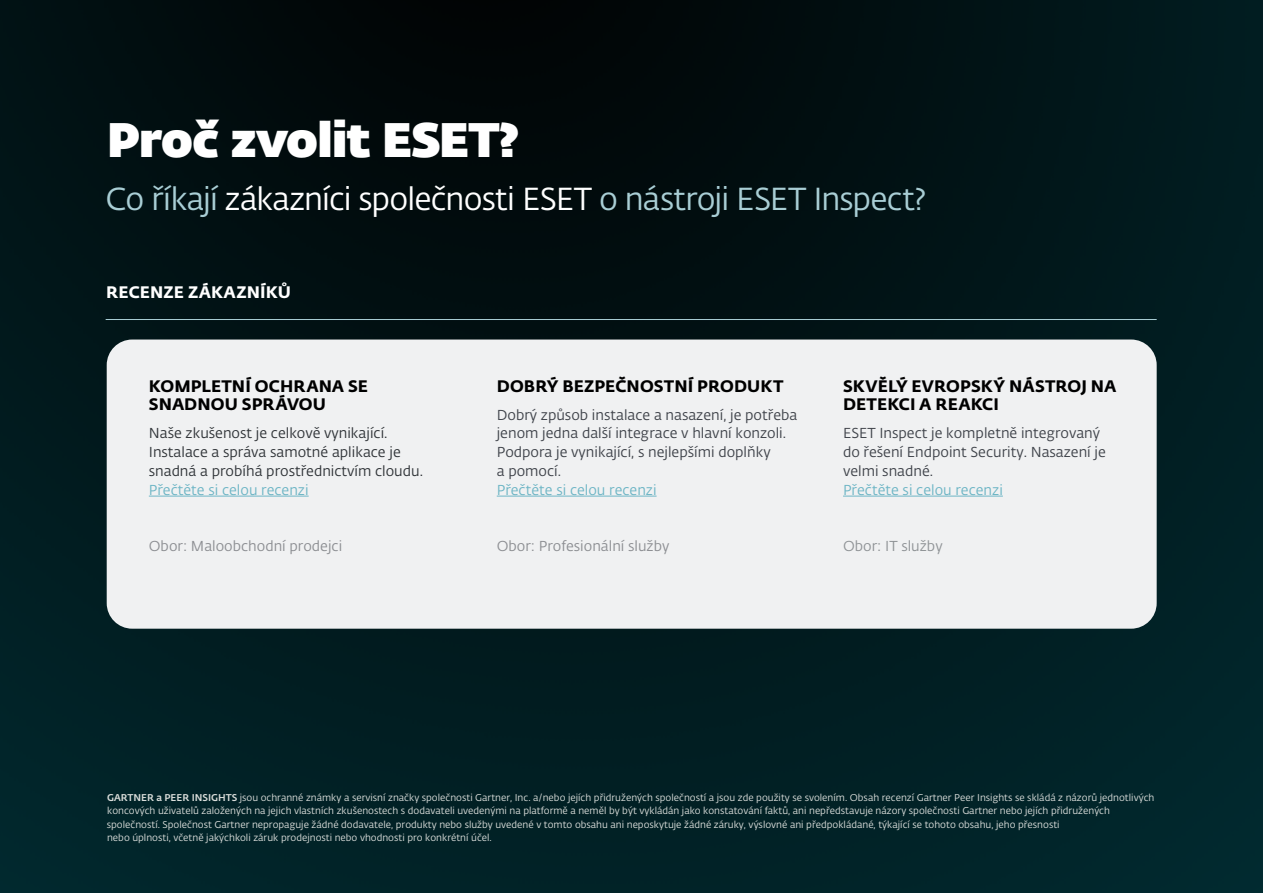
<style>
.page{position:relative;width:1263px;height:893px;background:#fff}
.page>*{position:absolute;margin:0;border:0;box-sizing:border-box;transform-origin:0 0}
.t1{font:800 48px "Fedra Sans Dis Std";color:#fff}
.t2{font:31.5px "Fedra Sans Alt Pro Book LF";letter-spacing:-.03em;color:#a9ced5}
.t3{font:16.5px/18.8px "Fedra Sans Alt Pro Bold LF";letter-spacing:.01em;color:#000}
.t4{font:16.5px "Fedra Sans Alt Pro Bold LF";letter-spacing:.005em;color:#fff}
.t5{font:14.25px/18.8px "Fedra Sans Alt Pro Book LF";color:#3f434a}
.t6{font:14.25px/18.8px "Fedra Sans Alt Pro Book LF";color:#303438}
.t7{font:14.25px "Fedra Sans Alt Pro Book LF";color:#6db5c5}
.t8{font:14.25px "Fedra Sans Alt Pro Book LF";color:#8d8f93}
.t9{font:14.25px "Fedra Sans Alt Pro Book LF";color:#8f9396}
.t10{font:9.75px/13.5px "Fedra Sans Alt Pro Book LF";color:#dbdedb}
.s1{color:#fff}
.s2{font-family:"Fedra Sans Alt Pro Med LF"}
</style>
<div class="page">
<img style="left:0;top:0;width:1263px;height:893px">
<div style="left:107px;top:339px;width:1050px;height:290px;background:#f0f1f2;border-radius:26px"></div>
<hr style="left:149px;top:496px;width:160px;height:1px;background:#6db5c5">
<hr style="left:497px;top:496px;width:160px;height:1px;background:#6db5c5">
<hr style="left:843px;top:496px;width:160px;height:1px;background:#6db5c5">
<hr style="left:106px;top:319px;width:1051px;height:1px;background:#a9ced5">
<h1 class="t1" style="left:108px;top:101px;width:412px">Proč zvolit ESET?</h1>
<h2 class="t2" style="left:106px;top:177px;width:822px">Co říkají <span class="s1">zákazníci společnosti ESET</span> o nástroji ESET Inspect?</h2>
<h3 class="t4" style="left:106px;top:279px;width:186px">RECENZE ZÁKAZNÍKŮ</h3>
<h3 class="t3" style="left:149px;top:375px;width:221px">KOMPLETNÍ OCHRANA SE<br>SNADNOU SPRÁVOU</h3>
<h3 class="t6" style="left:149px;top:424px;width:276px">Naše zkušenost je celkově vynikající.<br>Instalace a správa samotné aplikace je snadná a probíhá prostřednictvím cloudu.</h3>
<h3 class="t7" style="left:149px;top:480px;width:161px">Přečtěte si celou recenzi</h3>
<h3 class="t8" style="left:149px;top:536px;width:195px">Obor: Maloobchodní prodejci</h3>
<h3 class="t3" style="left:497px;top:375px;width:288px">DOBRÝ BEZPEČNOSTNÍ PRODUKT</h3>
<h3 class="t5" style="left:497px;top:405px;width:302px">Dobrý způsob instalace a nasazení, je potřeba jenom jedna další integrace v hlavní konzoli.<br>Podpora je vynikající, s nejlepšími doplňky<br>a pomocí.</h3>
<h3 class="t7" style="left:497px;top:480px;width:161px">Přečtěte si celou recenzi</h3>
<h3 class="t8" style="left:497px;top:536px;width:174px">Obor: Profesionální služby</h3>
<h3 class="t3" style="left:843px;top:375px;width:275px">SKVĚLÝ EVROPSKÝ NÁSTROJ NA<br>DETEKCI A REAKCI</h3>
<h3 class="t5" style="left:843px;top:424px;width:264px">ESET Inspect je kompletně integrovaný do řešení Endpoint Security. Nasazení je velmi snadné.</h3>
<h3 class="t7" style="left:843px;top:480px;width:161px">Přečtěte si celou recenzi</h3>
<h3 class="t9" style="left:843px;top:536px;width:101px">Obor: IT služby</h3>
<p class="t10" style="left:107px;top:790px;width:1049px"><span class="s2">GARTNER a PEER INSIGHTS</span> jsou ochranné známky a servisní značky společnosti Gartner, Inc. a/nebo jejích přidružených společností a jsou zde použity se svolením. Obsah recenzí Gartner Peer Insights se skládá z názorů jednotlivých koncových uživatelů založených na jejich vlastních zkušenostech s dodavateli uvedenými na platformě a neměl by být vykládán jako konstatování faktů, ani nepředstavuje názory společnosti Gartner nebo jejích přidružených společností. Společnost Gartner nepropaguje žádné dodavatele, produkty nebo služby uvedené v tomto obsahu ani neposkytuje žádné záruky, výslovné ani předpokládané, týkající se tohoto obsahu, jeho přesnosti<br>nebo úplnosti, včetně jakýchkoli záruk prodejnosti nebo vhodnosti pro konkrétní účel.</p>
</div>
